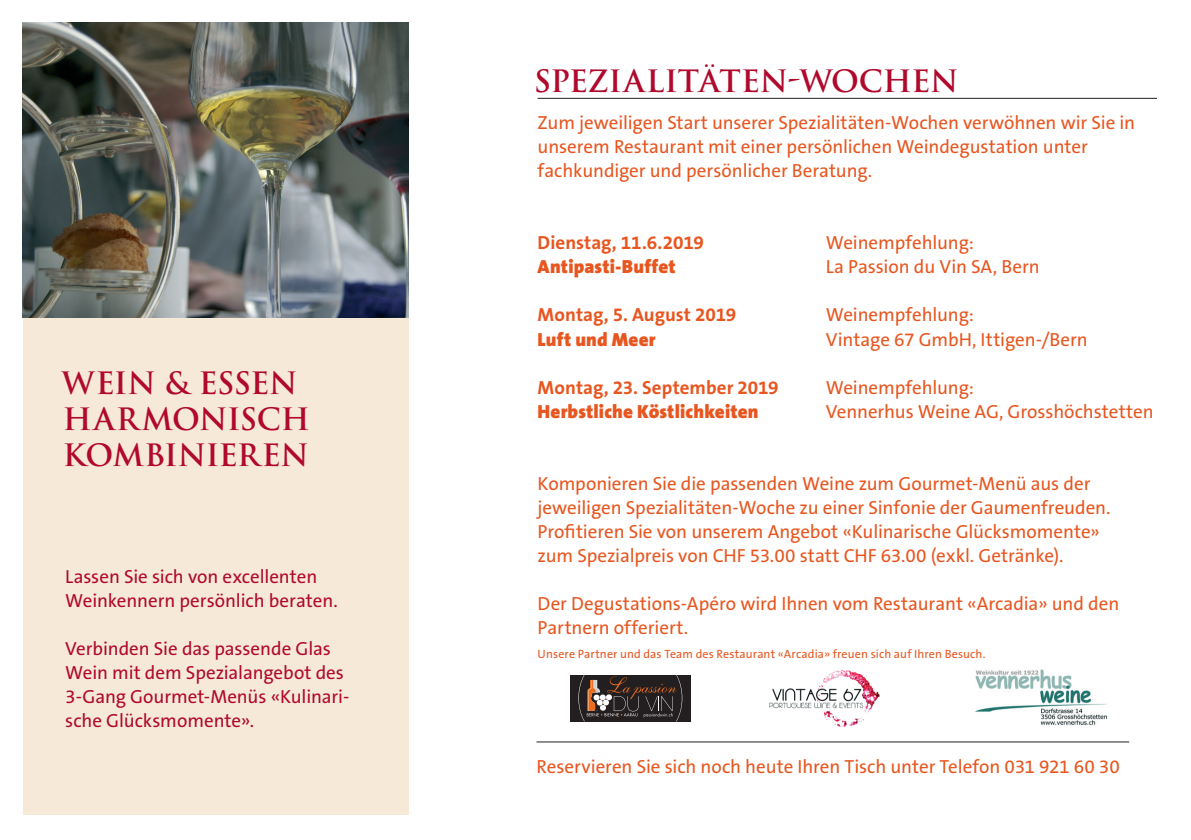
<style>
.page{position:relative;width:1191px;height:840px;background:#fff}
.page>*{position:absolute;margin:0;border:0;box-sizing:border-box;transform-origin:0 0}
.t1{font:700 30px/36px "Trajan";letter-spacing:-.01em;color:#b0092c}
.t2{font:19px/24px "The Sans B5 Plain";letter-spacing:-.005em;color:#e85620}
.t3{font:19px/24px "The Sans B5 Plain";letter-spacing:-.005em;color:#b0092c}
.t4{font:700 19px "The Sans B7";color:#e85620}
.t5{font:900 19px "The Sans B9";letter-spacing:.01em;color:#e85620}
.t6{font:12px "The Sans B5 Plain";letter-spacing:.01em;color:#e85620}
</style>
<div class="page">
<div style="left:23px;top:23px;width:385px;height:791px;background:#f7e9d8"></div>
<img style="left:23px;top:23px;width:385px;height:294px">
<hr style="left:537px;top:98px;width:620px;height:1px;background:#231f20">
<div style="left:570px;top:674px;width:120px;height:47px;background:#231f20"></div>
<svg style="left:577px;top:674px;width:107px;height:47px"></svg>
<hr style="left:536px;top:741px;width:593px;height:1px;background:#231f20">
<img style="left:975px;top:669px;width:133px;height:56px">
<img style="left:769px;top:670px;width:111px;height:56px">
<h1 class="t1" style="left:62px;top:365px;width:249px">WEIN &amp; ESSEN<br>HARMONISCH<br>KOMBINIEREN</h1>
<p class="t3" style="left:65px;top:564px;width:274px">Lassen Sie sich von excellenten<br>Weinkennern persönlich beraten.</p>
<p class="t3" style="left:65px;top:636px;width:286px">Verbinden Sie das passende Glas<br>Wein mit dem Spezialangebot des<br>3-Gang Gourmet-Menüs «Kulinari&shy;sche Glücksmomente».</p>
<h1 class="t1" style="left:534px;top:63px;width:426px">SPEZIALITÄTEN-WOCHEN</h1>
<p class="t2" style="left:537px;top:111px;width:599px">Zum jeweiligen Start unserer Spezialitäten-Wochen verwöhnen wir Sie in unserem Restaurant mit einer persönlichen Weindegustation unter fachkundiger und persönlicher Beratung.</p>
<p class="t4" style="left:537px;top:233px;width:168px">Dienstag, 11.6.2019</p>
<p class="t2" style="left:825px;top:231px;width:150px">Weinempfehlung:</p>
<p class="t5" style="left:537px;top:257px;width:140px">Antipasti-Buffet</p>
<p class="t2" style="left:825px;top:255px;width:215px">La Passion du Vin SA, Bern</p>
<p class="t4" style="left:537px;top:304px;width:200px">Montag, 5. August 2019</p>
<p class="t2" style="left:825px;top:303px;width:150px">Weinempfehlung:</p>
<p class="t5" style="left:537px;top:328px;width:120px">Luft und Meer</p>
<p class="t2" style="left:825px;top:327px;width:263px">Vintage 67 GmbH, Ittigen-/Bern</p>
<p class="t4" style="left:537px;top:376px;width:243px">Montag, 23. September 2019</p>
<p class="t2" style="left:825px;top:375px;width:150px">Weinempfehlung:</p>
<p class="t5" style="left:537px;top:400px;width:222px">Herbstliche Köstlichkeiten</p>
<p class="t2" style="left:825px;top:399px;width:329px">Vennerhus Weine AG, Grosshöchstetten</p>
<p class="t2" style="left:537px;top:471px;width:574px">Komponieren Sie die passenden Weine zum Gourmet-Menü aus der jeweiligen Spezialitäten-Woche zu einer Sinfonie der Gaumenfreuden.<br>Profitieren Sie von unserem Angebot «Kulinarische Glücksmomente» zum Spezialpreis von CHF 53.00 statt CHF 63.00 (exkl. Getränke).</p>
<p class="t2" style="left:537px;top:591px;width:583px">Der Degustations-Apéro wird Ihnen vom Restaurant «Arcadia» und den<br>Partnern offeriert.</p>
<p class="t6" style="left:537px;top:647px;width:449px">Unsere Partner und das Team des Restaurant «Arcadia» freuen sich auf Ihren Besuch.</p>
<p class="t2" style="left:536px;top:754px;width:585px">Reservieren Sie sich noch heute Ihren Tisch unter Telefon 031 921 60 30</p>
</div>
